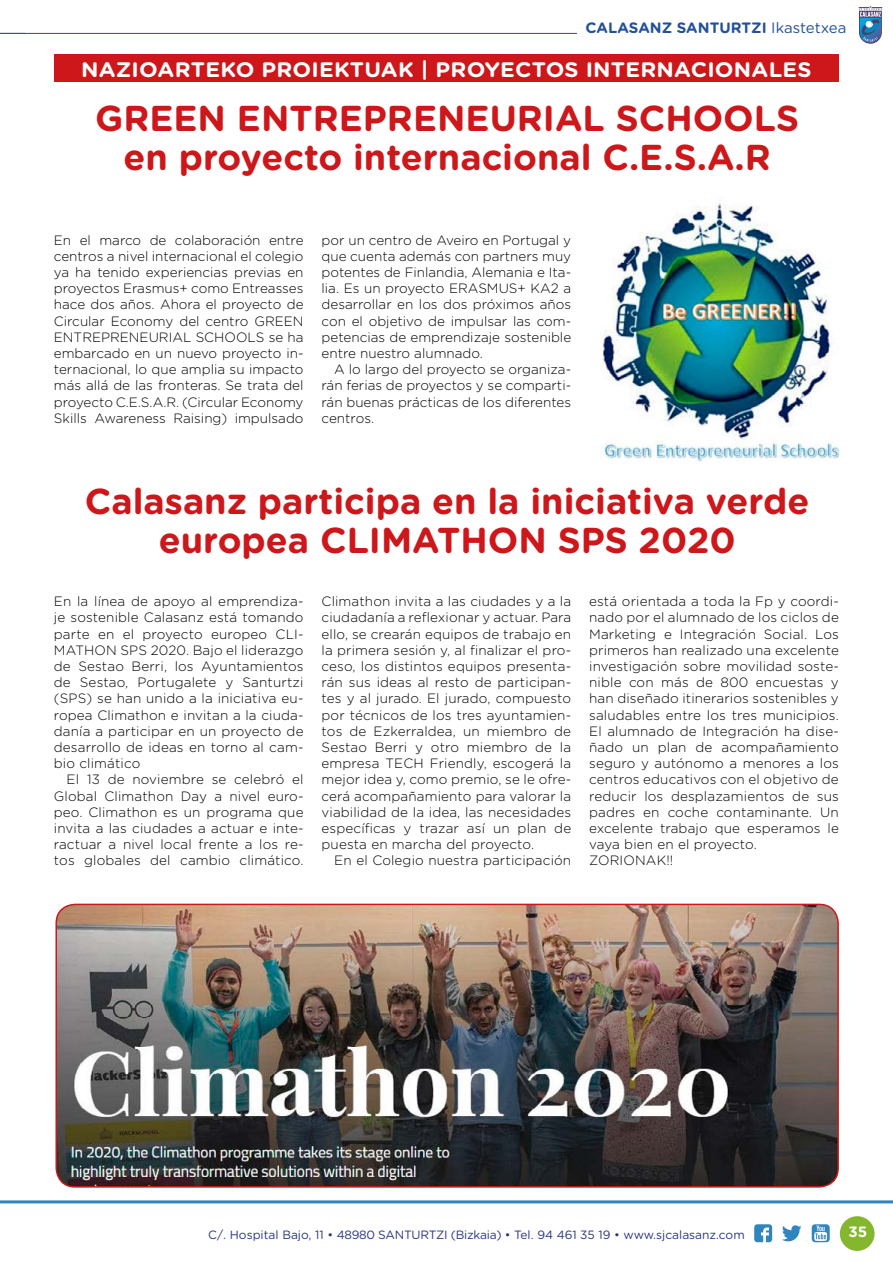
<style>
.page{position:relative;width:893px;height:1263px;background:#fff}
.page>*{position:absolute;margin:0;border:0;box-sizing:border-box;transform-origin:0 0}
.t1{font:700 36px/39px "Gotham Rounded";color:#cd171a;text-align:center}
.t2{font:700 21px "Gotham Rounded";letter-spacing:.01em;color:#fff;scale:1.05 1}
.t3{font:700 15px "Gotham Rounded";color:#225197}
.t4{font:700 15px "Gotham Rounded";color:#fff}
.t5{font:300 13.5px/16.2px "Gotham Rounded";letter-spacing:.01em;color:#000;text-align:justify}
.t6{font:12px "Gotham Rounded";color:#283583}
.s1{font-weight:400}
</style>
<div class="page">
<svg style="left:859px;top:6px;width:23px;height:38px"></svg>
<div style="left:840px;top:1216px;width:34px;height:35px;background:#84b72d;border-radius:50%"></div>
<hr style="left:0;top:1200px;width:893px;height:3px;background:#2f85bd">
<svg style="left:782px;top:1225px;width:19px;height:16px"></svg>
<svg style="left:754px;top:1224px;width:18px;height:18px"></svg>
<svg style="left:812px;top:1224px;width:18px;height:18px"></svg>
<hr style="left:0;top:33px;width:577px;height:1px;background:#225197">
<img style="left:56px;top:904px;width:782px;height:283px">
<div style="left:55px;top:904px;width:784px;height:283px;border:2px solid #cd171a;border-radius:19px"></div>
<div style="left:54px;top:54px;width:785px;height:28px;background:#cd171a"></div>
<img style="left:600px;top:203px;width:239px;height:259px">
<p class="t3" style="left:585px;top:17px;width:262px">CALASANZ SANTURTZI <span class="s1">Ikastetxea</span></p>
<h2 class="t2" style="left:81px;top:54px;width:697px">NAZIOARTEKO PROIEKTUAK | PROYECTOS INTERNACIONALES</h2>
<h1 class="t1" style="left:95px;top:97px;width:706px">GREEN ENTREPRENEURIAL SCHOOLS en proyecto internacional C.E.S.A.R</h1>
<p class="t5" style="left:54px;top:231px;width:251px">En el marco de colaboración entre centros a nivel internacional el colegio ya ha tenido experiencias previas en proyectos Erasmus+ como Entreasses hace dos años. Ahora el proyecto de Circular Economy del centro GREEN ENTREPRENEURIAL SCHOOLS se ha embarcado en un nuevo proyecto in&shy;ternacional, lo que amplia su impacto más allá de las fronteras. Se trata del proyecto C.E.S.A.R. (Circular Economy Skills Awareness Raising) impulsado</p>
<p class="t5" style="left:322px;top:231px;width:251px">por un centro de Aveiro en Portugal y que cuenta además con partners muy potentes de Finlandia, Alemania e Ita&shy;lia. Es un proyecto ERASMUS+ KA2 a desarrollar en los dos próximos años con el objetivo de impulsar las com&shy;petencias de emprendizaje sostenible entre nuestro alumnado.</p>
<p class="t5" style="left:322px;top:361px;width:251px;text-indent:13px">A lo largo del proyecto se organiza&shy;rán ferias de proyectos y se comparti&shy;rán buenas prácticas de los diferentes centros.</p>
<h1 class="t1" style="left:85px;top:480px;width:726px">Calasanz participa en la iniciativa verde europea CLIMATHON SPS 2020</h1>
<p class="t5" style="left:54px;top:593px;width:251px">En la línea de apoyo al emprendiza&shy;je sostenible Calasanz está tomando parte en el proyecto europeo CLI-MATHON SPS 2020. Bajo el liderazgo de Sestao Berri, los Ayuntamientos de Sestao, Portugalete y Santurtzi (SPS) se han unido a la iniciativa eu&shy;ropea Climathon e invitan a la ciuda&shy;danía a participar en un proyecto de desarrollo de ideas en torno al cam&shy;bio climático</p>
<p class="t5" style="left:54px;top:771px;width:251px;text-indent:13px">El 13 de noviembre se celebró el Global Climathon Day a nivel euro&shy;peo. Climathon es un programa que invita a las ciudades a actuar e inte&shy;ractuar a nivel local frente a los re&shy;tos globales del cambio climático.</p>
<p class="t5" style="left:322px;top:593px;width:251px">Climathon invita a las ciudades y a la ciudadanía a reflexionar y actuar. Para ello, se crearán equipos de trabajo en la primera sesión y, al finalizar el pro&shy;ceso, los distintos equipos presenta&shy;rán sus ideas al resto de participan&shy;tes y al jurado. El jurado, compuesto por técnicos de los tres ayuntamien&shy;tos de Ezkerraldea, un miembro de Sestao Berri y otro miembro de la empresa TECH Friendly, escogerá la mejor idea y, como premio, se le ofre&shy;cerá acompañamiento para valorar la viabilidad de la idea, las necesidades específicas y trazar así un plan de puesta en marcha del proyecto.</p>
<p class="t5" style="left:334px;top:852px;width:238px">En el Colegio nuestra participación</p>
<p class="t5" style="left:589px;top:593px;width:251px;text-align:left">está orientada a toda la Fp y coordi&shy;nado por el alumnado de los ciclos de Marketing e Integración Social. Los primeros han realizado una excelente investigación sobre movilidad soste&shy;nible con más de 800 encuestas y han diseñado itinerarios sostenibles y saludables entre los tres municipios.<br>El alumnado de Integración ha dise&shy;ñado un plan de acompañamiento seguro y autónomo a menores a los centros educativos con el objetivo de reducir los desplazamientos de sus padres en coche contaminante. Un excelente trabajo que esperamos le vaya bien en el proyecto.<br>ZORIONAK!!</p>
<p class="t6" style="left:208px;top:1226px;width:538px">C/. Hospital Bajo, 11 • 48980 SANTURTZI (Bizkaia) • Tel. 94 461 35 19 • www.sjcalasanz.com</p>
<p class="t4" style="left:849px;top:1221px;width:20px">35</p>
</div>
